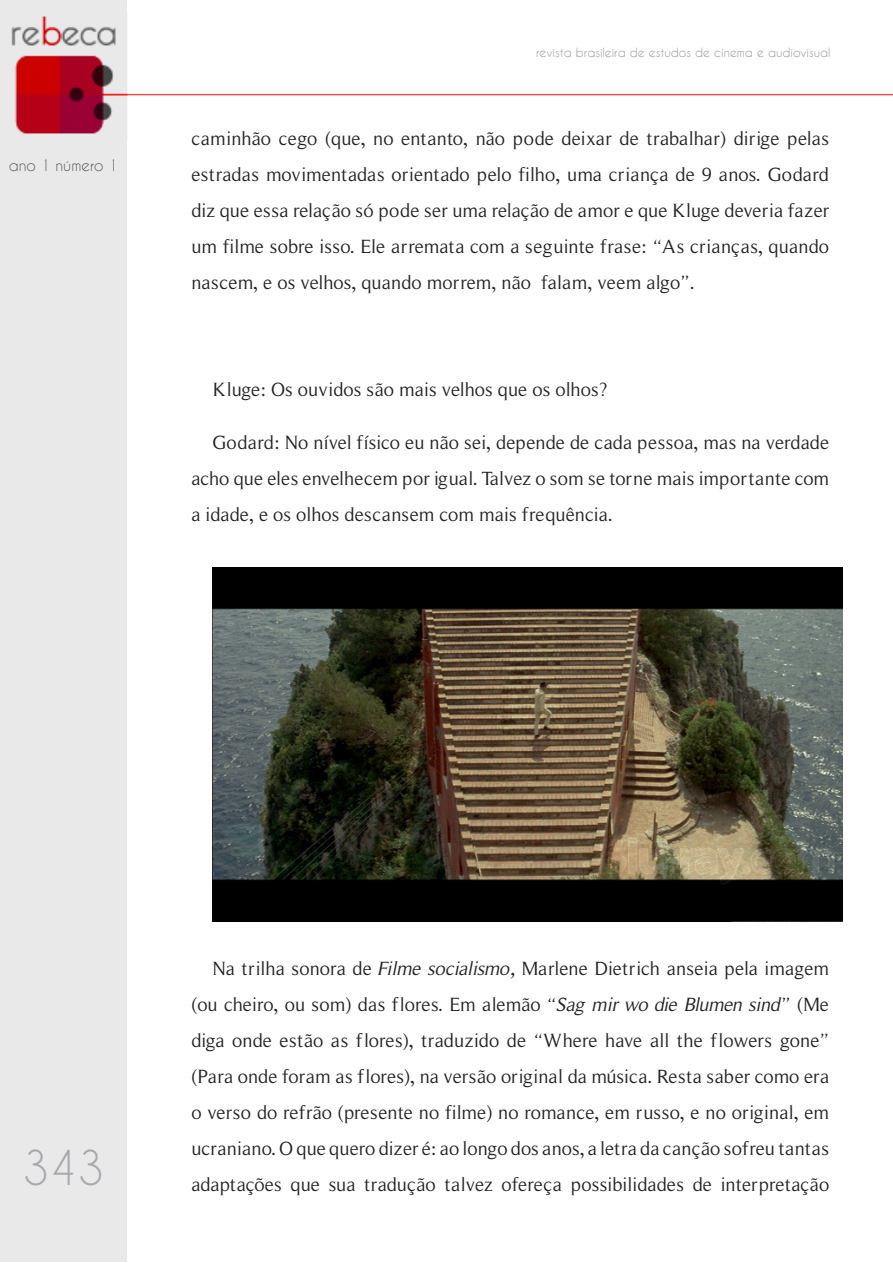
<style>
.page{position:relative;width:893px;height:1263px;background:#fff}
.page>*{position:absolute;margin:0;border:0;box-sizing:border-box;transform-origin:0 0}
.t1{font:45px "Caviar Dreams";color:#a8a9ad}
.t2{font:19.5px/36px "Roman Serif";color:#231f20;text-align:justify}
.t3{font:15px "Caviar Dreams";color:#57585a}
.t4{font:12px "Caviar Dreams";color:#939598}
.s1{font-style:italic}
</style>
<div class="page">
<div style="left:1px;top:1px;width:126px;height:1261px;background:#e9e9e9"></div>
<img style="left:0;top:13px;width:892px;height:127px">
<img style="left:213px;top:567px;width:630px;height:355px">
<p class="t3" style="left:9px;top:157px;width:111px">ano 1 número 1</p>
<p class="t4" style="left:536px;top:46px;width:296px">revista brasileira de estudos de cinema e audiovisual</p>
<p class="t2" style="left:191px;top:121px;width:639px">caminhão cego (que, no entanto, não pode deixar de trabalhar) dirige pelas estradas movimentadas orientado pelo filho, uma criança de 9 anos. Godard diz que essa relação só pode ser uma relação de amor e que Kluge deveria fazer um filme sobre isso. Ele arremata com a seguinte frase: “As crianças, quando nascem, e os velhos, quando morrem, não falam, veem algo”.</p>
<p class="t2" style="left:213px;top:371px;width:397px">Kluge: Os ouvidos são mais velhos que os olhos?</p>
<p class="t2" style="left:191px;top:424px;width:639px;text-indent:21px">Godard: No nível físico eu não sei, depende de cada pessoa, mas na verdade acho que eles envelhecem por igual. Talvez o som se torne mais importante com a idade, e os olhos descansem com mais frequência.</p>
<h1 class="t1" style="left:22px;top:1143px;width:84px">343</h1>
<p class="t2" style="left:191px;top:950px;width:639px;text-indent:21px">Na trilha sonora de <span class="s1">Filme socialismo,</span> Marlene Dietrich anseia pela imagem (ou cheiro, ou som) das flores. Em alemão “<span class="s1">Sag mir wo die Blumen sind</span>” (Me diga onde estão as flores), traduzido de “Where have all the flowers gone” (Para onde foram as flores), na versão original da música. Resta saber como era o verso do refrão (presente no filme) no romance, em russo, e no original, em ucraniano. O que quero dizer é: ao longo dos anos, a letra da canção sofreu tantas adaptações que sua tradução talvez ofereça possibilidades de interpretação</p>
</div>
